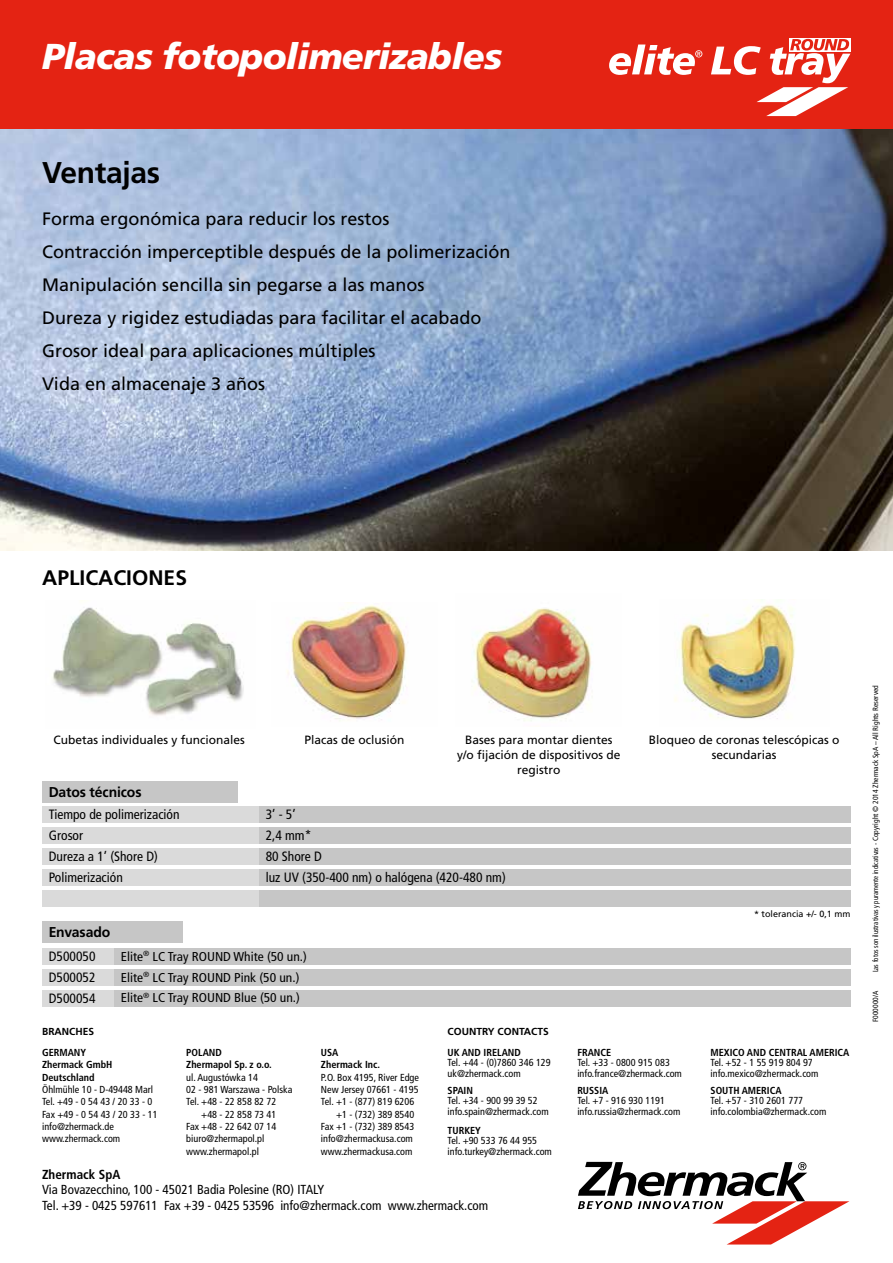
<style>
.page{position:relative;width:893px;height:1263px;background:#fff}
.page>*{position:absolute;margin:0;border:0;box-sizing:border-box;transform-origin:0 0}
.t1{font:italic 900 36px "Frutiger LT";letter-spacing:-.02em;color:#fff}
.t2{font:700 30px "Frutiger LT";letter-spacing:-.01em;color:#000}
.t3{font:700 21px "Frutiger LT";color:#000}
.t4{font:18px/33px "Frutiger LT";color:#000}
.t5{font:700 14.25px "Frutiger LT";letter-spacing:-.01em;color:#000}
.t6{font:condensed 13.5px/21px "Frutiger LT";color:#000}
.t7{font:condensed 13.05px/15.8px "Frutiger LT";color:#000}
.t8{font:700 condensed 13.05px "Frutiger LT";color:#000}
.t9{font:condensed 12.9px/20.9px "Frutiger LT";color:#000;scale:1.05 1}
.t10{font:12px/15px "Frutiger LT";color:#000;text-align:center}
.t11{font:condensed 10.2px/10.5px "Frutiger LT";color:#000}
.t12{font:700 condensed 10.2px/12.3px "Frutiger LT";color:#000}
.t13{font:700 10.2px "Frutiger LT";color:#000}
.t14{font:9px "Frutiger LT";color:#000}
.t15{font:condensed 7.5px "Frutiger LT";color:#000;scale:.9 1}
.t16{font:condensed 7.5px "Frutiger LT";color:#000}
</style>
<div class="page">
<img style="left:0;top:129px;width:893px;height:422px">
<div style="left:0;top:0;width:893px;height:129px;background:#e42313"></div>
<svg style="left:609px;top:45px;width:93px;height:30px"></svg>
<div style="left:789px;top:38px;width:61px;height:14px;background:#fff"></div>
<svg style="left:711px;top:39px;width:139px;height:77px"></svg>
<img style="left:52px;top:600px;width:192px;height:116px">
<img style="left:287px;top:602px;width:121px;height:119px">
<img style="left:472px;top:608px;width:119px;height:113px">
<img style="left:674px;top:600px;width:122px;height:119px">
<svg style="left:578px;top:1162px;width:271px;height:82px"></svg>
<div style="left:43px;top:948px;width:85px;height:16px;background:#dadada"></div>
<div style="left:43px;top:969px;width:85px;height:16px;background:#dadada"></div>
<div style="left:43px;top:990px;width:85px;height:16px;background:#dadada"></div>
<div style="left:43px;top:806px;width:344px;height:17px;background:#dadada"></div>
<div style="left:43px;top:827px;width:344px;height:17px;background:#dadada"></div>
<div style="left:43px;top:848px;width:344px;height:17px;background:#dadada"></div>
<div style="left:43px;top:869px;width:344px;height:17px;background:#dadada"></div>
<div style="left:43px;top:890px;width:344px;height:17px;background:#dadada"></div>
<div style="left:114px;top:948px;width:736px;height:16px;background:#c6c6c6"></div>
<div style="left:114px;top:969px;width:736px;height:16px;background:#c6c6c6"></div>
<div style="left:114px;top:990px;width:736px;height:16px;background:#c6c6c6"></div>
<div style="left:43px;top:781px;width:195px;height:21px;background:#c6c6c6"></div>
<div style="left:43px;top:921px;width:140px;height:22px;background:#c6c6c6"></div>
<div style="left:259px;top:806px;width:591px;height:17px;background:#c6c6c6"></div>
<div style="left:259px;top:827px;width:591px;height:17px;background:#c6c6c6"></div>
<div style="left:259px;top:848px;width:591px;height:17px;background:#c6c6c6"></div>
<div style="left:259px;top:869px;width:591px;height:17px;background:#c6c6c6"></div>
<div style="left:259px;top:890px;width:591px;height:17px;background:#c6c6c6"></div>
<h1 class="t1" style="left:42px;top:35px;width:461px">Placas fotopolimerizables</h1>
<h2 class="t2" style="left:42px;top:155px;width:119px">Ventajas</h2>
<p class="t4" style="left:42px;top:202px;width:470px">Forma ergonómica para reducir los restos<br>Contracción imperceptible después de la polimerización Manipulación sencilla sin pegarse a las manos<br>Dureza y rigidez estudiadas para facilitar el acabado Grosor ideal para aplicaciones múltiples<br>Vida en almacenaje 3 años</p>
<h3 class="t3" style="left:42px;top:565px;width:146px">APLICACIONES</h3>
<p class="t10" style="left:53px;top:733px;width:193px">Cubetas individuales y funcionales</p>
<p class="t10" style="left:304px;top:733px;width:102px">Placas de oclusión</p>
<h3 class="t5" style="left:49px;top:783px;width:94px">Datos técnicos</h3>
<p class="t10" style="left:457px;top:733px;width:165px">Bases para montar dientes y/o fijación de dispositivos de registro</p>
<p class="t10" style="left:649px;top:733px;width:192px">Bloqueo de coronas telescópicas o secundarias</p>
<h3 class="t6" style="left:49px;top:804px;width:132px">Tiempo de polimerización<br>Grosor<br>Dureza a 1’ (Shore D)<br>Polimerización</h3>
<h3 class="t5" style="left:49px;top:924px;width:63px">Envasado</h3>
<h3 class="t6" style="left:266px;top:804px;width:241px">3’ - 5’<br>2,4 mm*<br>80 Shore D<br>luz UV (350-400 nm) o halógena (420-480 nm)</h3>
<h3 class="t6" style="left:49px;top:946px;width:48px;text-align:justify">D500050<br>D500052<br>D500054</h3>
<p class="t9" style="left:121px;top:946px;width:179px">Elite<sup>®</sup> LC Tray ROUND White (50 un.)<br>Elite<sup>®</sup> LC Tray ROUND Pink (50 un.)<br>Elite<sup>®</sup> LC Tray ROUND Blue (50 un.)</p>
<p class="t13" style="left:42px;top:1025px;width:53px">BRANCHES</p>
<p class="t13" style="left:448px;top:1025px;width:103px">COUNTRY CONTACTS</p>
<p class="t12" style="left:42px;top:1046px;width:72px">GERMANY<br>Zhermack GmbH<br>Deutschland</p>
<p class="t11" style="left:42px;top:1083px;width:117px;line-height:12.3px">Öhlmühle 10 - D-49448 Marl<br>Tel. +49 - 0 54 43 / 20 33 - 0<br>Fax +49 - 0 54 43 / 20 33 - 11 info@zhermack.de www.zhermack.com</p>
<p class="t12" style="left:186px;top:1046px;width:87px">POLAND<br>Zhermapol Sp. z o.o.</p>
<p class="t11" style="left:186px;top:1072px;width:73px">ul. Augustówka 14</p>
<p class="t11" style="left:186px;top:1084px;width:108px">02 - 981 Warszawa - Polska</p>
<p class="t11" style="left:186px;top:1096px;width:92px">Tel. +48 - 22 858 82 72</p>
<p class="t11" style="left:201px;top:1109px;width:77px">+48 - 22 858 73 41</p>
<p class="t11" style="left:186px;top:1121px;width:92px">Fax +48 - 22 642 07 14</p>
<p class="t11" style="left:186px;top:1133px;width:80px">biuro@zhermapol.pl</p>
<p class="t11" style="left:186px;top:1146px;width:74px">www.zhermapol.pl</p>
<p class="t12" style="left:321px;top:1046px;width:61px">USA<br>Zhermack Inc.</p>
<p class="t11" style="left:321px;top:1072px;width:100px">P.O. Box 4195, River Edge</p>
<p class="t11" style="left:321px;top:1084px;width:99px">New Jersey 07661 - 4195</p>
<p class="t11" style="left:321px;top:1096px;width:95px">Tel. +1 - (877) 819 6206</p>
<p class="t11" style="left:336px;top:1109px;width:80px">+1 - (732) 389 8540</p>
<p class="t11" style="left:321px;top:1121px;width:95px">Fax +1 - (732) 389 8543</p>
<p class="t11" style="left:321px;top:1133px;width:93px">info@zhermackusa.com</p>
<p class="t11" style="left:321px;top:1146px;width:93px">www.zhermackusa.com</p>
<p class="t12" style="left:448px;top:1046px;width:75px">UK AND IRELAND</p>
<p class="t11" style="left:448px;top:1057px;width:105px">Tel. +44 - (0)7860 346 129 uk@zhermack.com</p>
<p class="t12" style="left:448px;top:1084px;width:27px">SPAIN</p>
<p class="t11" style="left:448px;top:1095px;width:103px">Tel. +34 - 900 99 39 52 info.spain@zhermack.com</p>
<p class="t12" style="left:448px;top:1124px;width:35px">TURKEY</p>
<p class="t11" style="left:448px;top:1135px;width:106px">Tel. +90 533 76 44 955 info.turkey@zhermack.com</p>
<p class="t8" style="left:42px;top:1166px;width:80px">Zhermack SpA</p>
<p class="t7" style="left:42px;top:1182px;width:448px">Via Bovazecchino, 100 - 45021 Badia Polesine (RO) ITALY<br>Tel. +39 - 0425 597611 Fax +39 - 0425 53596 info@zhermack.com www.zhermack.com</p>
<p class="t12" style="left:577px;top:1046px;width:35px">FRANCE</p>
<p class="t11" style="left:577px;top:1057px;width:106px">Tel. +33 - 0800 915 083 info.france@zhermack.com</p>
<p class="t12" style="left:577px;top:1084px;width:32px">RUSSIA</p>
<p class="t11" style="left:577px;top:1095px;width:105px">Tel. +7 - 916 930 1191 info.russia@zhermack.com</p>
<p class="t14" style="left:754px;top:908px;width:98px">* tolerancia +/- 0,1 mm</p>
<p class="t12" style="left:711px;top:1046px;width:140px">MEXICO AND CENTRAL AMERICA</p>
<p class="t11" style="left:711px;top:1057px;width:109px">Tel. +52 - 1 55 919 804 97 info.mexico@zhermack.com</p>
<p class="t12" style="left:711px;top:1084px;width:73px">SOUTH AMERICA</p>
<p class="t11" style="left:711px;top:1095px;width:117px">Tel. +57 - 310 2601 777 info.colombia@zhermack.com</p>
<p class="t15" style="left:871px;top:972px;width:320px;rotate:-90deg">Las fotos son ilustrativas y puramente indicativas - Copyright © 2014 Zhermack SpA – All Rights Reserved</p>
<p class="t16" style="left:871px;top:1022px;width:33px;rotate:-90deg">F000000/A</p>
</div>
